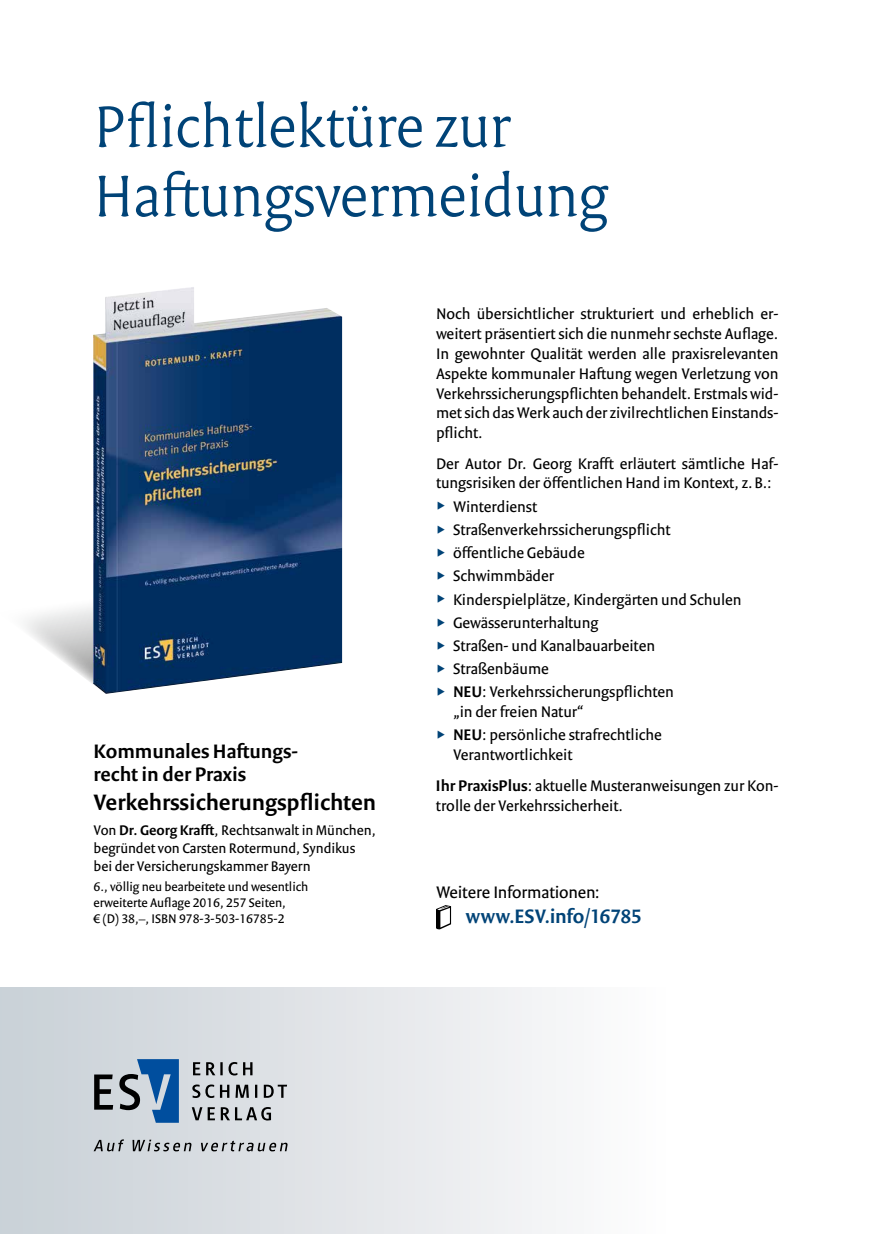
<style>
.page{position:relative;width:872px;height:1234px;background:#fff}
.page>*{position:absolute;margin:0;border:0;box-sizing:border-box;transform-origin:0 0}
.t1{font:300 63px/69.3px "Versa Pro";letter-spacing:-.005em;color:#004377}
.t2{font:600 24px "Versa Sans Pro";color:#000}
.t3{font:600 21px/23.1px "Versa Sans Pro";color:#000}
.t4{font:600 21px "Versa Sans Pro";letter-spacing:-.005em;color:#004377}
.t5{font:18px "Versa Sans Pro";letter-spacing:-.005em;color:#000}
.t6{font:16.5px/23.2px "Versa Sans Pro";color:#000}
.t7{font:15px/18px "Versa Sans Pro";color:#000}
.t8{font:13.5px/16.2px "Versa Sans Pro";color:#000}
.s1{font-weight:600}
</style>
<div class="page">
<div style="left:0;top:986px;width:872px;height:247px;background:linear-gradient(to right,#cad1d7,#fff)"></div>
<svg style="left:25px;top:607px;width:68px;height:77px"></svg>
<img style="left:93px;top:287px;width:249px;height:406px">
<svg style="left:436px;top:905px;width:15px;height:24px"></svg>
<svg style="left:192px;top:1106px;width:79px;height:14px"></svg>
<svg style="left:192px;top:1084px;width:95px;height:13px"></svg>
<svg style="left:193px;top:1061px;width:59px;height:14px"></svg>
<svg style="left:119px;top:1058px;width:60px;height:64px;background:#668aaf"></svg>
<svg style="left:94px;top:1074px;width:19px;height:35px"></svg>
<svg style="left:94px;top:1139px;width:194px;height:12px;background:#a7aaae"></svg>
<h1 class="t1" style="left:94px;top:91px;width:515px">Pflichtlektüre zur<br>Haftungsvermeidung</h1>
<p class="t6" style="left:436px;top:304px;width:344px;line-height:19.8px;text-align:justify">Noch übersichtlicher strukturiert und erheblich er&shy;weitert präsentiert sich die nunmehr sechste Auflage.<br>In gewohnter Qualität werden alle praxisrelevanten Aspekte kommunaler Haftung wegen Verletzung von Verkehrssicherungspflichten behandelt. Erstmals wid&shy;met sich das Werk auch der zivilrechtlichen Einstands&shy;pflicht.</p>
<p class="t6" style="left:436px;top:453px;width:344px;line-height:19.8px">Der Autor Dr. Georg Krafft erläutert sämtliche Haf&shy;tungsrisiken der öffentlichen Hand im Kontext, z.B.:</p>
<p class="t6" style="left:453px;top:494px;width:290px">Winterdienst<br>Straßenverkehrssicherungspflicht öffentliche Gebäude<br>Schwimmbäder<br>Kinderspielplätze, Kindergärten und Schulen<br>Gewässerunterhaltung<br>Straßen- und Kanalbauarbeiten<br>Straßenbäume<br><span class="s1">NEU</span>: Verkehrssicherungspflichten</p>
<p class="t6" style="left:453px;top:700px;width:210px">„in der freien Natur“<br><span class="s1">NEU</span>: persönliche strafrechtliche</p>
<p class="t6" style="left:436px;top:739px;width:344px;line-height:30.5px;text-indent:17px">Verantwortlichkeit<br><span class="s1">Ihr PraxisPlus</span>: aktuelle Musteranweisungen zur Kon-</p>
<p class="t6" style="left:436px;top:793px;width:188px">trolle der Verkehrssicherheit.</p>
<p class="t3" style="left:94px;top:739px;width:206px">Kommunales Haftungs&shy;recht in der Praxis</p>
<h2 class="t2" style="left:94px;top:788px;width:284px">Verkehrssicherungspflichten</h2>
<p class="t7" style="left:94px;top:821px;width:284px">Von <span class="s1">Dr. Georg Krafft</span>, Rechtsanwalt in München, begründet von Carsten Rotermund, Syndikus bei der Versicherungskammer Bayern</p>
<p class="t8" style="left:94px;top:878px;width:216px">6., völlig neu bearbeitete und wesentlich erweiterte Auflage 2016, 257 Seiten,<br>€ (D) 38,–, ISBN 978-3-503-16785-2</p>
<p class="t5" style="left:436px;top:881px;width:165px">Weitere Informationen:</p>
<p class="t4" style="left:466px;top:903px;width:178px">www.ESV.info/16785</p>
</div>
